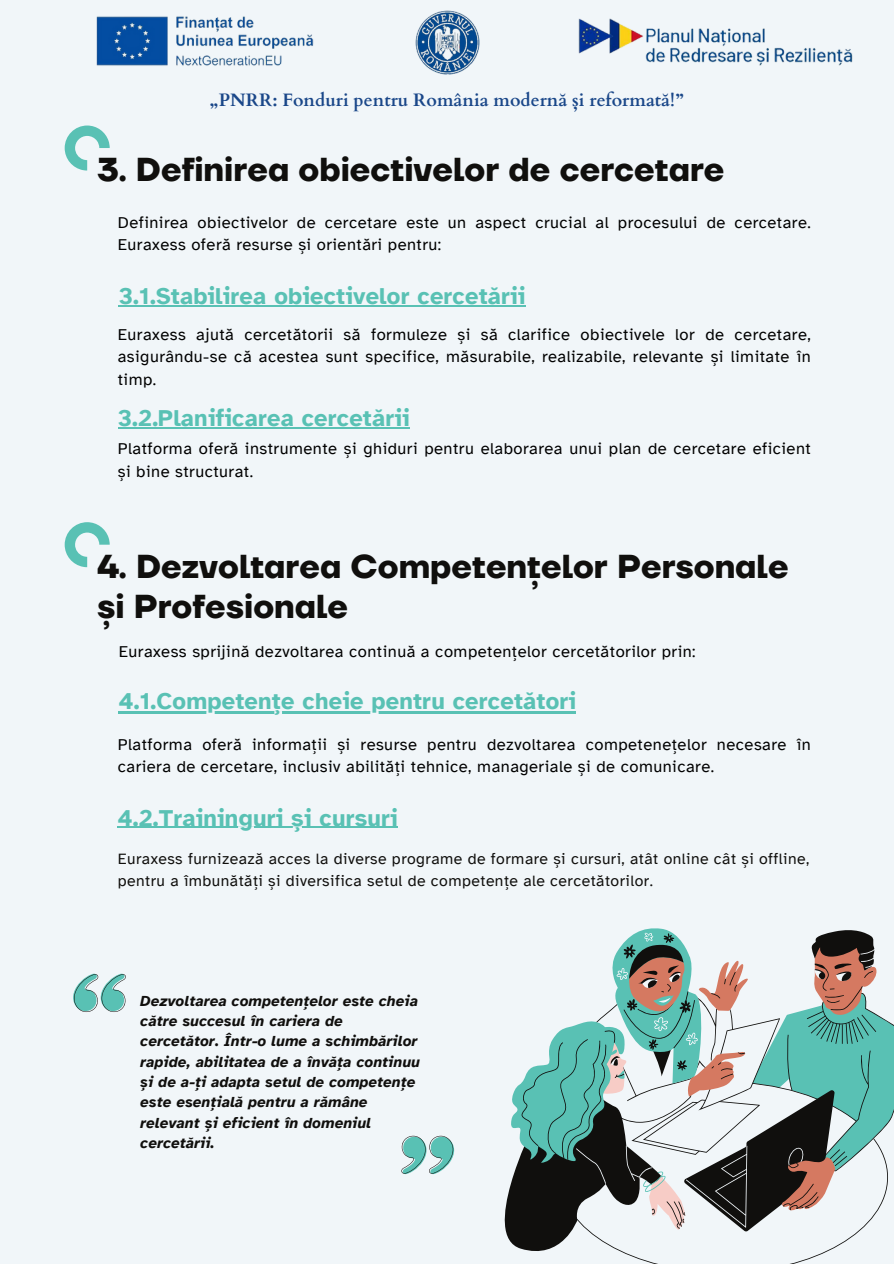
<style>
.page{position:relative;width:894px;height:1264px;background:#fff}
.page>*{position:absolute;margin:0;border:0;box-sizing:border-box;transform-origin:0 0}
.t1{font:700 33px/39.3px "TT Firs Neue";color:#100f0d}
.t2{font:700 23.55px "Atkinson Hyperlegible";letter-spacing:.01em;color:#59c1b4}
.t3{font:700 18px "Cardo";color:#1a4789}
.t4{font:16.5px/22.5px "Atkinson Hyperlegible";letter-spacing:.03em;color:#000}
.t5{font:15.75px/21.3px "Atkinson Hyperlegible";letter-spacing:.03em;color:#100f0d}
.t6{font:italic 700 15px/20.2px "Atkinson Hyperlegible";letter-spacing:.01em;color:#100f0d}
</style>
<div class="page">
<div style="left:0;top:0;width:893px;height:1263px;background:#f1f6f9"></div>
<svg style="left:65px;top:125px;width:45px;height:45px"></svg>
<svg style="left:504px;top:928px;width:389px;height:333px"></svg>
<svg style="left:73px;top:973px;width:53px;height:39px"></svg>
<svg style="left:401px;top:1135px;width:53px;height:39px"></svg>
<svg style="left:119px;top:305px;width:20px;height:1px"></svg>
<hr style="left:139px;top:305px;width:386px;height:1px;background:#59c1b4">
<hr style="left:118px;top:427px;width:20px;height:2px;background:#59c1b4">
<hr style="left:138px;top:427px;width:271px;height:2px;background:#59c1b4">
<hr style="left:119px;top:711px;width:457px;height:3px;background:#59c1b4">
<hr style="left:118px;top:826px;width:280px;height:2px;background:#59c1b4">
<img style="left:96px;top:16px;width:218px;height:50px">
<img style="left:415px;top:10px;width:64px;height:64px">
<img style="left:578px;top:18px;width:275px;height:48px">
<svg style="left:65px;top:522px;width:45px;height:45px"></svg>
<h2 class="t3" style="left:210px;top:88px;width:474px">„PNRR: Fonduri pentru România modernă și reformată!”</h2>
<p class="t1" style="left:97px;top:152px;width:628px">3. Definirea obiectivelor de cercetare</p>
<p class="t4" style="left:118px;top:211px;width:694px">Definirea obiectivelor de cercetare este un aspect crucial al procesului de cercetare.<br>Euraxess oferă resurse și orientări pentru:</p>
<h1 class="t2" style="left:119px;top:281px;width:408px">3.1.Stabilirea obiectivelor cercetării</h1>
<p class="t4" style="left:118px;top:323px;width:694px;text-align:justify">Euraxess ajută cercetătorii să formuleze și să clarifice obiectivele lor de cercetare, asigurându-se că acestea sunt specifice, măsurabile, realizabile, relevante și limitate în timp.</p>
<h4 class="t2" style="left:118px;top:404px;width:293px">3.2.Planificarea cercetării</h4>
<h3 class="t4" style="left:118px;top:437px;width:694px">Platforma oferă instrumente și ghiduri pentru elaborarea unui plan de cercetare eficient și bine structurat.</h3>
<h2 class="t1" style="left:97px;top:548px;width:693px">4. Dezvoltarea Competențelor Personale și Profesionale</h2>
<h4 class="t4" style="left:119px;top:640px;width:578px">Euraxess sprijină dezvoltarea continuă a competențelor cercetătorilor prin:</h4>
<p class="t2" style="left:119px;top:687px;width:458px">4.1.Competențe cheie pentru cercetători</p>
<h4 class="t4" style="left:118px;top:733px;width:694px">Platforma oferă informații și resurse pentru dezvoltarea competenețelor necesare în cariera de cercetare, inclusiv abilități tehnice, manageriale și de comunicare.</h4>
<h1 class="t2" style="left:118px;top:803px;width:281px">4.2.Traininguri și cursuri</h1>
<h2 class="t5" style="left:118px;top:848px;width:692px">Euraxess furnizează acces la diverse programe de formare și cursuri, atât online cât și offline, pentru a îmbunătăți și diversifica setul de competențe ale cercetătorilor.</h2>
<p class="t6" style="left:140px;top:990px;width:281px">Dezvoltarea competențelor este cheia către succesul în cariera de cercetător. Într-o lume a schimbărilor rapide, abilitatea de a învăța continuu și de a-ți adapta setul de competențe este esențială pentru a rămâne relevant și eficient în domeniul cercetării.</p>
</div>
